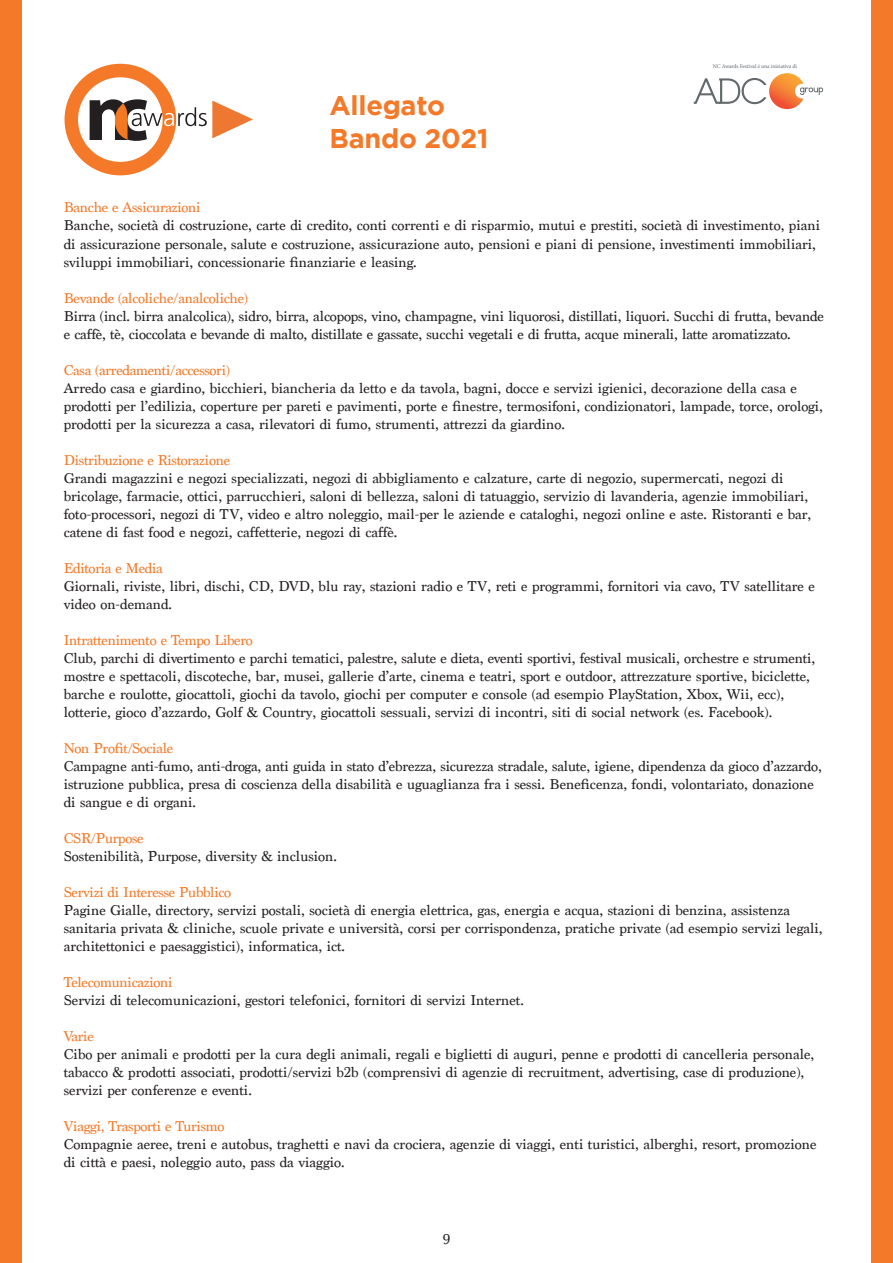
<style>
.page{position:relative;width:893px;height:1263px;background:#fff}
.page>*{position:absolute;margin:0;border:0;box-sizing:border-box;transform-origin:0 0}
.t1{font:700 27px "Gotham";letter-spacing:-.01em;color:#f47928}
.t2{font:15px/18px "Marion";color:#231f20}
.t3{font:15px "Marion";letter-spacing:-.02em;color:#f47928}
.t4{font:5.7px "Minion Pro";letter-spacing:-.01em;color:#63696d}
</style>
<div class="page">
<div style="left:872px;top:0;width:21px;height:1263px;background:#f47928"></div>
<div style="left:0;top:0;width:21px;height:1263px;background:#f47928"></div>
<svg style="left:693px;top:73px;width:130px;height:36px"></svg>
<svg style="left:71px;top:71px;width:98px;height:98px"></svg>
<div style="left:65px;top:64px;width:111px;height:111px;border:13px solid #f47928;border-radius:50%"></div>
<svg style="left:90px;top:99px;width:163px;height:42px"></svg>
<p class="t1" style="left:330px;top:90px;width:117px">Allegato</p>
<p class="t1" style="left:330px;top:123px;width:160px">Bando 2021</p>
<p class="t4" style="left:713px;top:62px;width:85px">NC Awards Festival è una iniziativa di</p>
<p class="t3" style="left:64px;top:199px;width:138px">Banche e Assicurazioni</p>
<p class="t2" style="left:64px;top:217px;width:758px">Banche, società di costruzione, carte di credito, conti correnti e di risparmio, mutui e prestiti, società di investimento, piani di assicurazione personale, salute e costruzione, assicurazione auto, pensioni e piani di pensione, investimenti immobiliari, sviluppi immobiliari, concessionarie finanziarie e leasing.</p>
<p class="t3" style="left:64px;top:289px;width:186px">Bevande (alcoliche/analcoliche)</p>
<p class="t2" style="left:64px;top:307px;width:762px">Birra (incl. birra analcolica), sidro, birra, alcopops, vino, champagne, vini liquorosi, distillati, liquori. Succhi di frutta, bevande e caffè, tè, cioccolata e bevande di malto, distillate e gassate, succhi vegetali e di frutta, acque minerali, latte aromatizzato.</p>
<p class="t3" style="left:64px;top:361px;width:168px">Casa (arredamenti/accessori)</p>
<p class="t2" style="left:64px;top:379px;width:761px">Arredo casa e giardino, bicchieri, biancheria da letto e da tavola, bagni, docce e servizi igienici, decorazione della casa e prodotti per l’edilizia, coperture per pareti e pavimenti, porte e finestre, termosifoni, condizionatori, lampade, torce, orologi, prodotti per la sicurezza a casa, rilevatori di fumo, strumenti, attrezzi da giardino.</p>
<p class="t3" style="left:64px;top:451px;width:168px">Distribuzione e Ristorazione</p>
<p class="t2" style="left:64px;top:469px;width:749px">Grandi magazzini e negozi specializzati, negozi di abbigliamento e calzature, carte di negozio, supermercati, negozi di bricolage, farmacie, ottici, parrucchieri, saloni di bellezza, saloni di tatuaggio, servizio di lavanderia, agenzie immobiliari, foto-processori, negozi di TV, video e altro noleggio, mail-per le aziende e cataloghi, negozi online e aste. Ristoranti e bar, catene di fast food e negozi, caffetterie, negozi di caffè.</p>
<p class="t3" style="left:64px;top:559px;width:101px">Editoria e Media</p>
<p class="t2" style="left:64px;top:577px;width:753px">Giornali, riviste, libri, dischi, CD, DVD, blu ray, stazioni radio e TV, reti e programmi, fornitori via cavo, TV satellitare e video on-demand.</p>
<p class="t3" style="left:64px;top:631px;width:191px">Intrattenimento e Tempo Libero</p>
<p class="t2" style="left:64px;top:649px;width:753px">Club, parchi di divertimento e parchi tematici, palestre, salute e dieta, eventi sportivi, festival musicali, orchestre e strumenti, mostre e spettacoli, discoteche, bar, musei, gallerie d’arte, cinema e teatri, sport e outdoor, attrezzature sportive, biciclette, barche e roulotte, giocattoli, giochi da tavolo, giochi per computer e console (ad esempio PlayStation, Xbox, Wii, ecc),</p>
<p class="t2" style="left:64px;top:703px;width:710px">lotterie, gioco d’azzardo, Golf &amp; Country, giocattoli sessuali, servizi di incontri, siti di social network (es. Facebook).</p>
<p class="t3" style="left:64px;top:739px;width:111px">Non Profit/Sociale</p>
<p class="t2" style="left:64px;top:757px;width:759px">Campagne anti-fumo, anti-droga, anti guida in stato d’ebrezza, sicurezza stradale, salute, igiene, dipendenza da gioco d’azzardo, istruzione pubblica, presa di coscienza della disabilità e uguaglianza fra i sessi. Beneficenza, fondi, volontariato, donazione di sangue e di organi.</p>
<p class="t3" style="left:64px;top:829px;width:81px">CSR/Purpose</p>
<p class="t2" style="left:64px;top:847px;width:275px">Sostenibilità, Purpose, diversity &amp; inclusion.</p>
<p class="t3" style="left:64px;top:883px;width:169px">Servizi di Interesse Pubblico</p>
<p class="t2" style="left:64px;top:901px;width:760px">Pagine Gialle, directory, servizi postali, società di energia elettrica, gas, energia e acqua, stazioni di benzina, assistenza sanitaria privata &amp; cliniche, scuole private e università, corsi per corrispondenza, pratiche private (ad esempio servizi legali, architettonici e paesaggistici), informatica, ict.</p>
<p class="t3" style="left:64px;top:973px;width:110px">Telecomunicazioni</p>
<p class="t2" style="left:64px;top:991px;width:462px">Servizi di telecomunicazioni, gestori telefonici, fornitori di servizi Internet.</p>
<p class="t3" style="left:64px;top:1027px;width:32px">Varie</p>
<p class="t2" style="left:64px;top:1045px;width:752px">Cibo per animali e prodotti per la cura degli animali, regali e biglietti di auguri, penne e prodotti di cancelleria personale, tabacco &amp; prodotti associati, prodotti/servizi b2b (comprensivi di agenzie di recruitment, advertising, case di produzione), servizi per conferenze e eventi.</p>
<p class="t3" style="left:64px;top:1117px;width:162px">Viaggi, Trasporti e Turismo</p>
<p class="t2" style="left:64px;top:1135px;width:754px">Compagnie aeree, treni e autobus, traghetti e navi da crociera, agenzie di viaggi, enti turistici, alberghi, resort, promozione di città e paesi, noleggio auto, pass da viaggio.</p>
<p class="t2" style="left:443px;top:1230px;width:9px">9</p>
</div>
